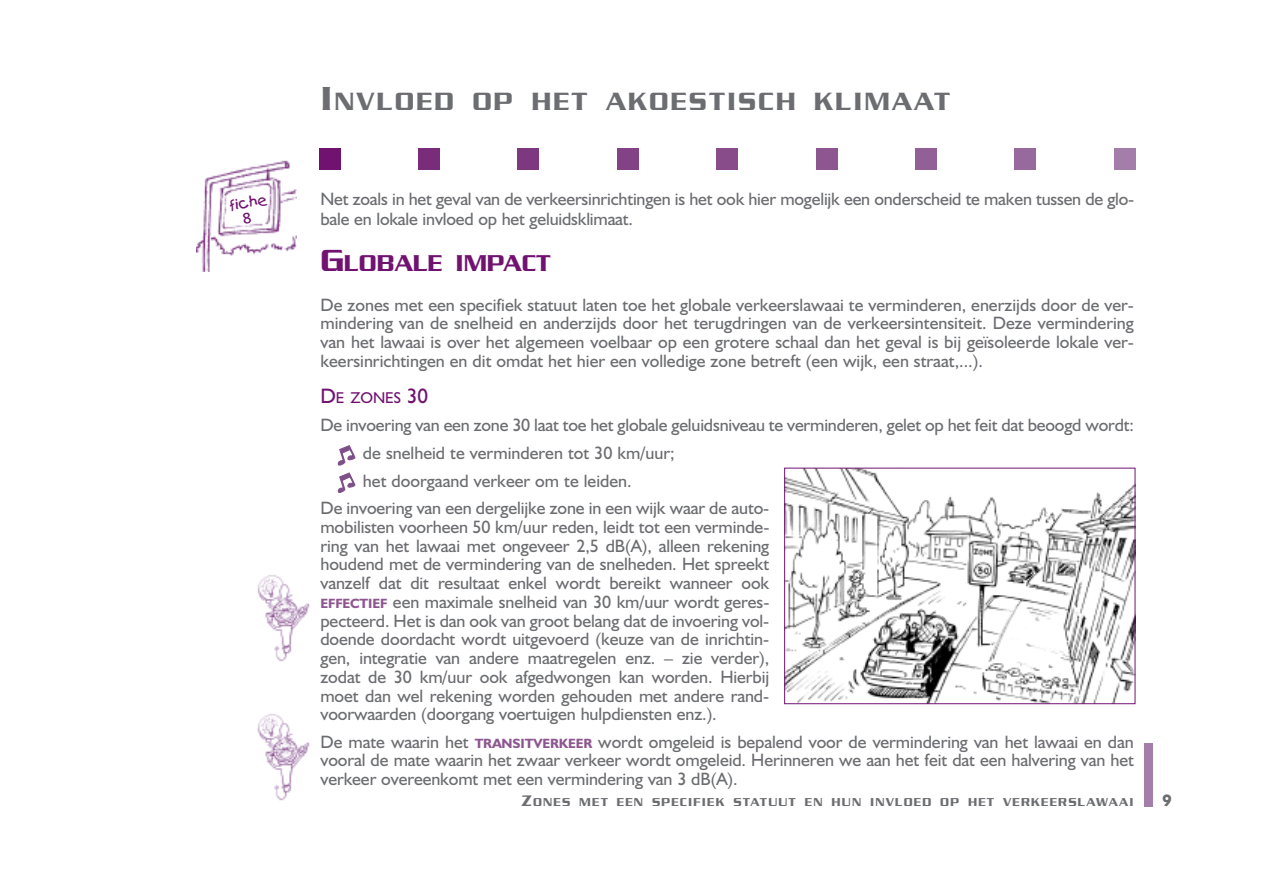
<style>
.page{position:relative;width:1263px;height:893px;background:#fff}
.page>*{position:absolute;margin:0;border:0;box-sizing:border-box;transform-origin:0 0}
.t1{font:500 27px "Serpentine";letter-spacing:.075em;color:#6c6d70}
.t2{font:500 24.75px "Serpentine";color:#711271}
.t3{font:18px/18.8px "Humanist 521 BT";letter-spacing:-.005em;color:#6c6d70;text-align:justify}
.t4{font:700 16.5px "Itc Kabel";color:#6c6d70}
.t5{font:15.75px "Humanist 521 BT";color:#711271}
.t6{font:14.25px "Kids";color:#711271}
.t7{font:500 12.3px "Serpentine";letter-spacing:.095em;color:#6c6d70}
.s1{font-size:36px}
.s2{font-size:33px}
.s3{font-size:21px}
.s4{font-weight:700;font-size:13.5px;color:#8e5691}
.s5{font-size:16.5px}
</style>
<div class="page">
<div style="left:1144px;top:743px;width:8px;height:63px;background:#a57dab"></div>
<div style="left:319px;top:149px;width:21px;height:21px;background:#711271"></div>
<div style="left:418px;top:149px;width:22px;height:21px;background:#792c7a"></div>
<div style="left:518px;top:149px;width:21px;height:21px;background:#7e387f"></div>
<div style="left:617px;top:149px;width:21px;height:21px;background:#834285"></div>
<div style="left:716px;top:149px;width:22px;height:21px;background:#884c8a"></div>
<div style="left:816px;top:149px;width:21px;height:21px;background:#8e5691"></div>
<div style="left:915px;top:149px;width:21px;height:21px;background:#935f97"></div>
<div style="left:1015px;top:149px;width:21px;height:21px;background:#98699d"></div>
<div style="left:1114px;top:149px;width:21px;height:21px;background:#a57dab"></div>
<img style="left:196px;top:160px;width:101px;height:111px">
<img style="left:257px;top:575px;width:53px;height:87px">
<img style="left:257px;top:714px;width:53px;height:87px">
<svg style="left:338px;top:473px;width:17px;height:20px"></svg>
<svg style="left:338px;top:445px;width:17px;height:21px"></svg>
<img style="left:786px;top:470px;width:347px;height:232px">
<div style="left:784px;top:468px;width:351px;height:236px;border:1px solid #711271"></div>
<svg style="left:243px;top:212px;width:9px;height:12px"></svg>
<p class="t6" style="left:229px;top:200px;width:40px;rotate:-10deg">fiche</p>
<h1 class="t1" style="left:320px;top:92px;width:631px"><span class="s1">I</span>NVLOED OP HET AKOESTISCH KLIMAAT</h1>
<p class="t3" style="left:320px;top:191px;width:815px;line-height:19.5px">Net zoals in het geval van de verkeersinrichtingen is het ook hier mogelijk een onderscheid te maken tussen de glo&shy;bale en lokale invloed op het geluidsklimaat.</p>
<h2 class="t2" style="left:320px;top:255px;width:232px"><span class="s2">G</span>LOBALE IMPACT</h2>
<p class="t3" style="left:320px;top:297px;width:815px">De zones met een specifiek statuut laten toe het globale verkeerslawaai te verminderen, enerzijds door de ver&shy;mindering van de snelheid en anderzijds door het terugdringen van de verkeersintensiteit. Deze vermindering van het lawaai is over het algemeen voelbaar op een grotere schaal dan het geval is bij geïsoleerde lokale ver&shy;keersinrichtingen en dit omdat het hier een volledige zone betreft (een wijk, een straat,...).</p>
<p class="t5" style="left:320px;top:392px;width:109px"><span class="s3">D</span>E ZONES <span class="s3">30</span></p>
<p class="t3" style="left:320px;top:417px;width:815px">De invoering van een zone 30 laat toe het globale geluidsniveau te verminderen, gelet op het feit dat beoogd wordt:</p>
<p class="t3" style="left:363px;top:445px;width:313px">de snelheid te verminderen tot 30 km/uur;</p>
<p class="t3" style="left:363px;top:473px;width:270px">het doorgaand verkeer om te leiden.</p>
<p class="t3" style="left:320px;top:501px;width:450px">De invoering van een dergelijke zone in een wijk waar de auto-</p>
<p class="t3" style="left:320px;top:519px;width:450px">mobilisten voorheen 50 km/uur reden, leidt tot een verminde&shy;ring van het lawaai met ongeveer 2,5 dB(A), alleen rekening houdend met de vermindering van de snelheden. Het spreekt vanzelf dat dit resultaat enkel wordt bereikt wanneer ook <span class="s4">EFFECTIEF</span> een maximale snelheid van 30 km/uur wordt geres&shy;pecteerd. Het is dan ook van groot belang dat de invoering vol&shy;doende doordacht wordt uitgevoerd (keuze van de inrichtin&shy;gen, integratie van andere maatregelen enz. – zie verder), zodat de 30 km/uur ook afgedwongen kan worden. Hierbij moet dan wel rekening worden gehouden met andere rand&shy;voorwaarden (doorgang voertuigen hulpdiensten enz.).</p>
<p class="t3" style="left:320px;top:734px;width:815px">De mate waarin het <span class="s4">TRANSITVERKEER</span> wordt omgeleid is bepalend voor de vermindering van het lawaai en dan vooral de mate waarin het zwaar verkeer wordt omgeleid. Herinneren we aan het feit dat een halvering van het verkeer overeenkomt met een vermindering van 3 dB(A).</p>
<p class="t7" style="left:521px;top:798px;width:613px"><span class="s5">Z</span>ONES MET EEN SPECIFIEK STATUUT EN HUN INVLOED OP HET VERKEERSLAWAAI</p>
<p class="t4" style="left:1162px;top:794px;width:11px">9</p>
</div>
